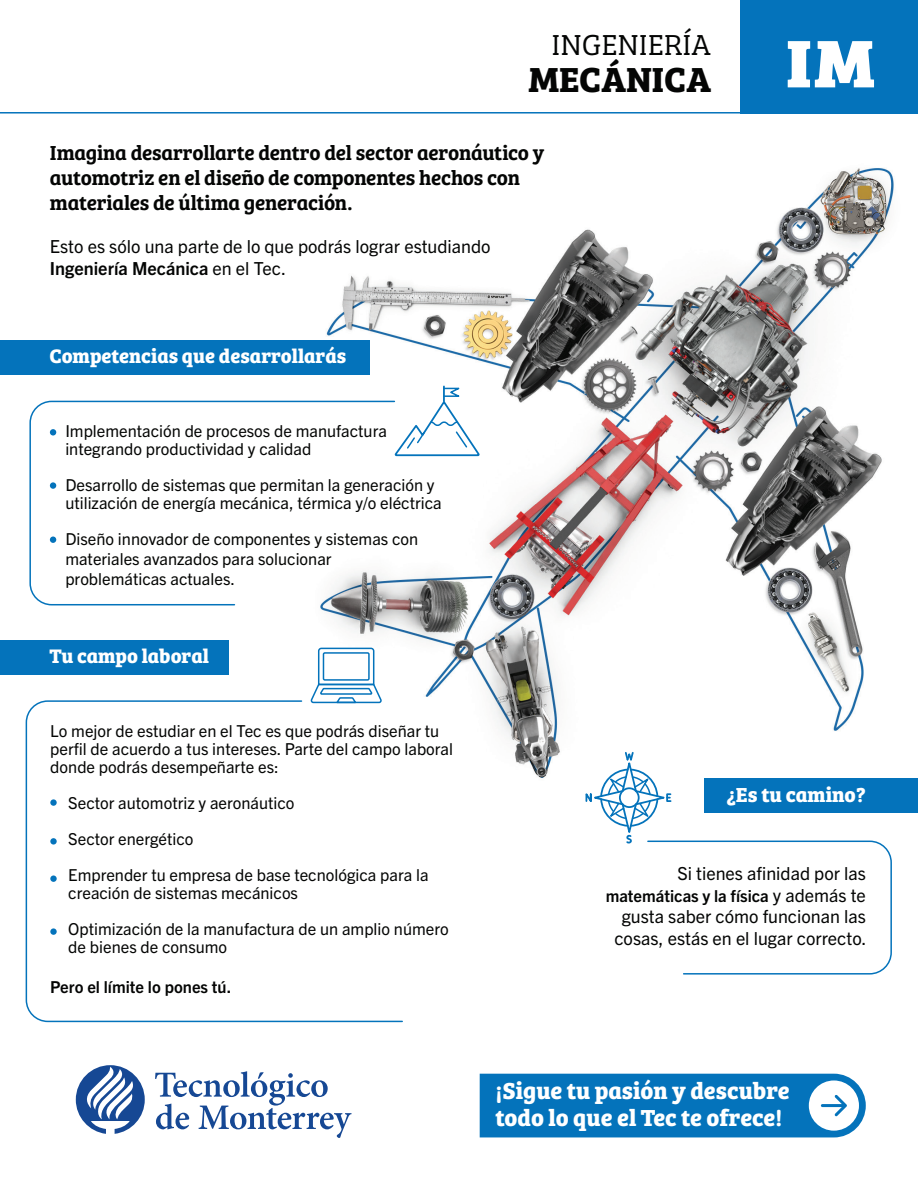
<style>
.page{position:relative;width:918px;height:1188px;background:#fff}
.page>*{position:absolute;margin:0;border:0;box-sizing:border-box;transform-origin:0 0}
.t1{font:69.6px "Bree Serif Eb";color:#fff}
.t2{font:700 36px "Bree Serif";color:#040504}
.t3{font:30px "Bree Serif Lt";color:#040504}
.t4{font:700 24px/27px "Bree Serif";color:#fff}
.t5{font:21px/25.2px "Bree Serif Sb";letter-spacing:-.015em;color:#040504}
.t6{font:700 21px "Bree Serif";color:#fff}
.t7{font:700 20.25px "Bree Serif";color:#fff}
.t8{font:18px/21.6px "Trade Gothic Next LT Pro";color:#040504}
.t9{font:16.5px/18px "Trade Gothic Next LT Pro";color:#040504}
.t10{font:16.5px/19.8px "Trade Gothic Next LT Pro";color:#040503}
.t11{font:700 16.5px "Trade Gothic Next LT Pro";color:#040504}
.s1{font-weight:700}
.s2{font-weight:400;font-size:18px}
</style>
<div class="page">
<img style="left:0;top:168px;width:918px;height:970px">
<div style="left:705px;top:779px;width:213px;height:34px;background:#0473bb"></div>
<svg style="left:76px;top:1065px;width:69px;height:69px"></svg>
<svg style="left:155px;top:1071px;width:197px;height:67px"></svg>
<hr style="left:0;top:112px;width:740px;height:2px;background:#0473bb">
<svg style="left:29px;top:400px;width:367px;height:206px"></svg>
<svg style="left:25px;top:700px;width:379px;height:323px"></svg>
<svg style="left:395px;top:386px;width:85px;height:70px"></svg>
<div style="left:740px;top:0;width:178px;height:114px;background:#0473bb"></div>
<div style="left:50px;top:429px;width:6px;height:7px;background:#0473bb;border-radius:50%"></div>
<div style="left:50px;top:482px;width:6px;height:7px;background:#0473bb;border-radius:50%"></div>
<svg style="left:50px;top:537px;width:6px;height:6px"></svg>
<div style="left:0;top:341px;width:369px;height:34px;background:#0473bb"></div>
<div style="left:0;top:640px;width:229px;height:34px;background:#0473bb"></div>
<svg style="left:480px;top:1074px;width:386px;height:63px;background:#1a7fc1"></svg>
<svg style="left:585px;top:748px;width:308px;height:227px"></svg>
<svg style="left:309px;top:647px;width:73px;height:58px"></svg>
<svg style="left:50px;top:799px;width:7px;height:7px"></svg>
<svg style="left:50px;top:875px;width:7px;height:7px"></svg>
<svg style="left:50px;top:838px;width:7px;height:7px"></svg>
<svg style="left:50px;top:928px;width:7px;height:7px"></svg>
<h3 class="t3" style="left:551px;top:23px;width:161px">INGENIERÍA</h3>
<h2 class="t2" style="left:528px;top:52px;width:184px">MECÁNICA</h2>
<p class="t5" style="left:50px;top:139px;width:496px">Imagina desarrollarte dentro del sector aeronáutico y automotriz en el diseño de componentes hechos con materiales de última generación.</p>
<p class="t8" style="left:50px;top:235px;width:442px">Esto es sólo una parte de lo que podrás lograr estudiando<br><span class="s1">Ingeniería Mecánica</span> en el Tec.</p>
<p class="t7" style="left:50px;top:340px;width:298px">Competencias que desarrollarás</p>
<p class="t9" style="left:65px;top:421px;width:323px">Implementación de procesos de manufactura integrando productividad y calidad</p>
<p class="t9" style="left:65px;top:475px;width:378px">Desarrollo de sistemas que permitan la generación y utilización de energía mecánica, térmica y/o eléctrica</p>
<p class="t10" style="left:65px;top:528px;width:354px">Diseño innovador de componentes y sistemas con materiales avanzados para solucionar problemáticas actuales.</p>
<p class="t7" style="left:50px;top:640px;width:161px">Tu campo laboral</p>
<h1 class="t1" style="left:787px;top:7px;width:90px">IM</h1>
<p class="t9" style="left:50px;top:721px;width:404px">Lo mejor de estudiar en el Tec es que podrás diseñar tu perfil de acuerdo a tus intereses. Parte del campo laboral donde podrás desempeñarte es:</p>
<p class="t9" style="left:68px;top:784px;width:362px;line-height:36px">Sector automotriz y aeronáutico<br>Sector energético<br>Emprender tu empresa de base tecnológica para la</p>
<p class="t9" style="left:68px;top:874px;width:382px;line-height:36px">creación de sistemas mecánicos<br>Optimización de la manufactura de un amplio número</p>
<p class="t9" style="left:68px;top:937px;width:160px">de bienes de consumo</p>
<p class="t11" style="left:50px;top:976px;width:183px">Pero el límite lo pones tú.</p>
<p class="t6" style="left:726px;top:779px;width:141px">¿Es tu camino?</p>
<p class="t8" style="left:677px;top:861px;width:190px">Si tienes afinidad por las</p>
<p class="t11" style="left:606px;top:884px;width:262px">matemáticas y la física <span class="s2">y además te</span></p>
<p class="t8" style="left:614px;top:905px;width:254px;text-align:center">gusta saber cómo funcionan las cosas, estás en el lugar correcto.</p>
<h3 class="t4" style="left:496px;top:1076px;width:296px">¡Sigue tu pasión y descubre todo lo que el Tec te ofrece!</h3>
</div>
